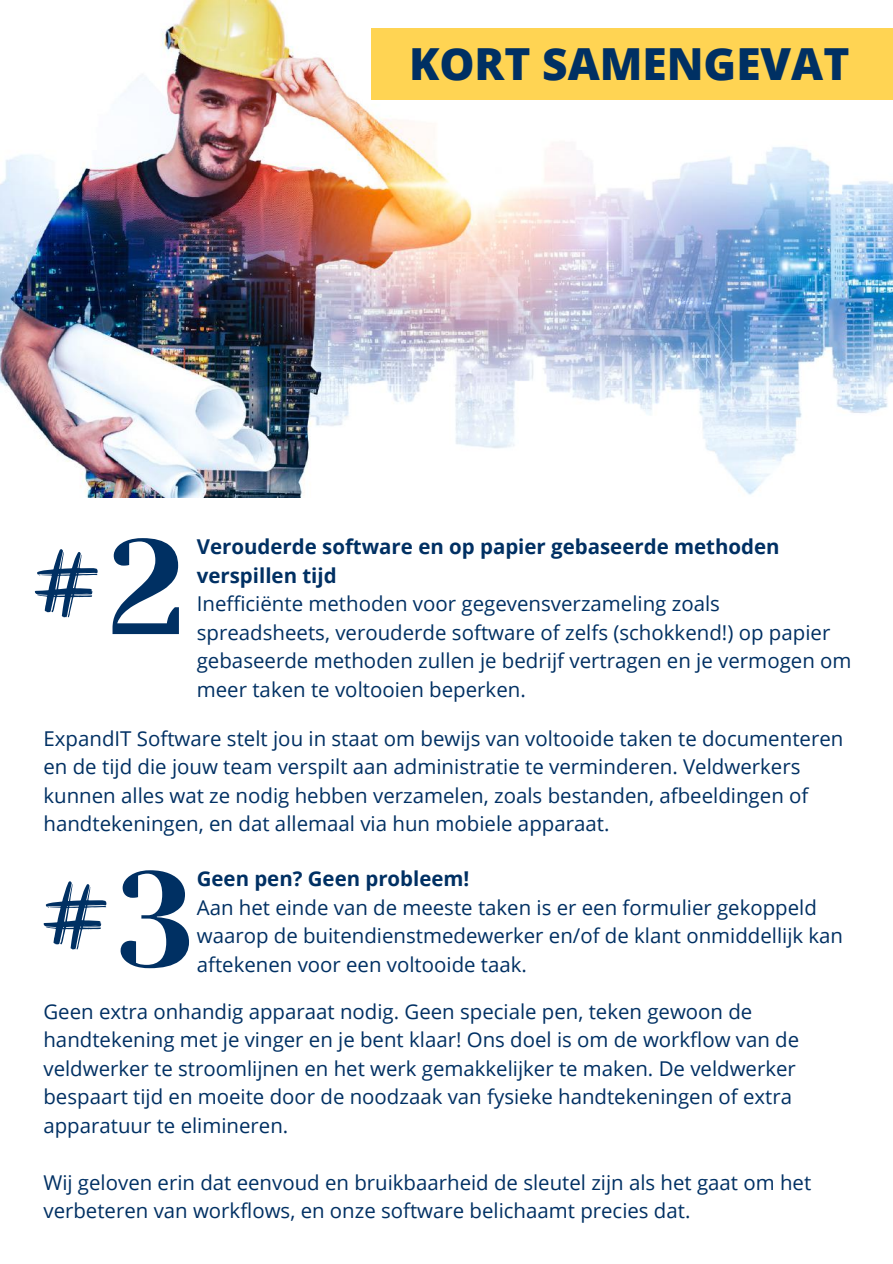
<style>
.page{position:relative;width:893px;height:1264px;background:#fff}
.page>*{position:absolute;margin:0;border:0;box-sizing:border-box;transform-origin:0 0}
.t1{font:134.1px "Yeseva One";color:#003063}
.t2{font:800 44.25px "Open Sans";color:#003063}
.t3{font:20.4px/28.5px "Open Sans";color:#003063}
.t4{font:700 20.4px/28.5px "Open Sans";color:#003063}
</style>
<div class="page">
<svg style="left:35px;top:549px;width:63px;height:68px"></svg>
<img style="left:0;top:0;width:892px;height:497px">
<svg style="left:43px;top:881px;width:63px;height:68px"></svg>
<div style="left:372px;top:29px;width:520px;height:70px;background:#ffd453"></div>
<h2 class="t2" style="left:409px;top:33px;width:442px">KORT SAMENGEVAT</h2>
<h1 class="t1" style="left:108px;top:511px;width:79px">2</h1>
<p class="t4" style="left:197px;top:532px;width:584px">Verouderde software en op papier gebaseerde methoden verspillen tijd</p>
<p class="t3" style="left:197px;top:589px;width:656px">Inefficiënte methoden voor gegevensverzameling zoals spreadsheets, verouderde software of zelfs (schokkend!) op papier gebaseerde methoden zullen je bedrijf vertragen en je vermogen om meer taken te voltooien beperken.</p>
<p class="t3" style="left:43px;top:723px;width:801px">ExpandIT Software stelt jou in staat om bewijs van voltooide taken te documenteren en de tijd die jouw team verspilt aan administratie te verminderen. Veldwerkers kunnen alles wat ze nodig hebben verzamelen, zoals bestanden, afbeeldingen of handtekeningen, en dat allemaal via hun mobiele apparaat.</p>
<h1 class="t1" style="left:117px;top:843px;width:80px">3</h1>
<p class="t4" style="left:197px;top:864px;width:274px">Geen pen? Geen probleem!</p>
<p class="t3" style="left:197px;top:892px;width:647px">Aan het einde van de meeste taken is er een formulier gekoppeld waarop de buitendienstmedewerker en/of de klant onmiddellijk kan</p>
<p class="t3" style="left:197px;top:949px;width:331px">aftekenen voor een voltooide taak.</p>
<p class="t3" style="left:43px;top:996px;width:757px">Geen extra onhandig apparaat nodig. Geen speciale pen, teken gewoon de handtekening met je vinger en je bent klaar! Ons doel is om de workflow van de veldwerker te stroomlijnen en het werk gemakkelijker te maken. De veldwerker bespaart tijd en moeite door de noodzaak van fysieke handtekeningen of extra apparatuur te elimineren.</p>
<p class="t3" style="left:43px;top:1167px;width:769px">Wij geloven erin dat eenvoud en bruikbaarheid de sleutel zijn als het gaat om het verbeteren van workflows, en onze software belichaamt precies dat.</p>
</div>
